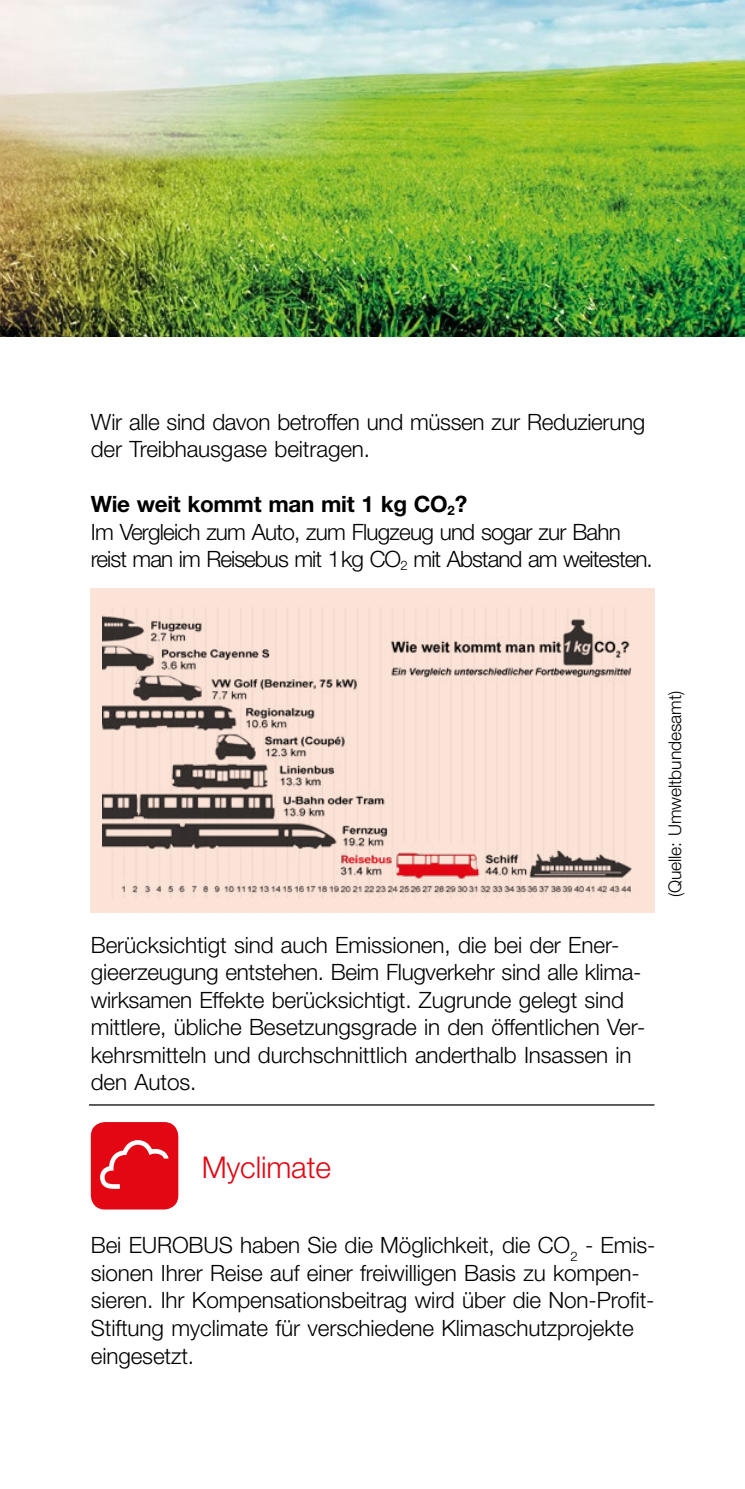
<style>
.page{position:relative;width:745px;height:1489px;background:#fff}
.page>*{position:absolute;margin:0;border:0;box-sizing:border-box;transform-origin:0 0}
.t1{font:300 30px "Helvetica Neue LT Std";letter-spacing:-.005em;color:#e30613}
.t2{font:300 22.5px/27.5px "Helvetica Neue LT Std";letter-spacing:-.005em;color:#000}
.t3{font:300 22.5px/27.5px "Helvetica Neue LT Std";letter-spacing:-.045em;color:#000}
.t4{font:300 17.5px "Helvetica Neue LT Std";letter-spacing:-.005em;color:#000}
.s1{font-weight:700}
</style>
<div class="page">
<div style="left:0;top:313px;width:43px;height:29px;background:linear-gradient(to right,#fff,#fff)"></div>
<img style="left:0;top:0;width:744px;height:336px">
<div style="left:91px;top:1121px;width:87px;height:88px;background:#e30613;border-radius:14px"></div>
<svg style="left:100px;top:1140px;width:68px;height:48px"></svg>
<hr style="left:89px;top:1104px;width:565px;height:1px;background:#000">
<div style="left:90px;top:588px;width:564px;height:325px;background:#fce3d7"></div>
<img style="left:102px;top:607px;width:530px;height:290px">
<p class="t2" style="left:91px;top:407px;width:555px">Wir alle sind davon betroffen und müssen zur Reduzierung der Treibhausgase beitragen.</p>
<p class="t3" style="left:91px;top:490px;width:563px"><span class="s1">Wie weit kommt man mit 1 kg CO</span><sub>2</sub><span class="s1">?<br></span>Im Vergleich zum Auto, zum Flugzeug und sogar zur Bahn reist man im Reisebus mit 1kg CO<sub>2</sub> mit Abstand am weitesten.</p>
<p class="t2" style="left:91px;top:930px;width:555px">Berücksichtigt sind auch Emissionen, die bei der Ener&shy;gieerzeugung entstehen. Beim Flugverkehr sind alle klima&shy;wirksamen Effekte berücksichtigt. Zugrunde gelegt sind mittlere, übliche Besetzungsgrade in den öffentlichen Ver&shy;kehrsmitteln und durchschnittlich anderthalb Insassen in den Autos.</p>
<p class="t4" style="left:663px;top:897px;width:207px;rotate:-90deg">(Quelle: Umweltbundesamt)</p>
<h1 class="t1" style="left:201px;top:1149px;width:131px">Myclimate</h1>
<p class="t2" style="left:91px;top:1231px;width:566px">Bei EUROBUS haben Sie die Möglichkeit, die CO<sub>2</sub> - Emis&shy;sionen Ihrer Reise auf einer freiwilligen Basis zu kompen&shy;sieren. Ihr Kompensationsbeitrag wird über die Non-Profit-Stiftung myclimate für verschiedene Klimaschutzprojekte eingesetzt.</p>
</div>
